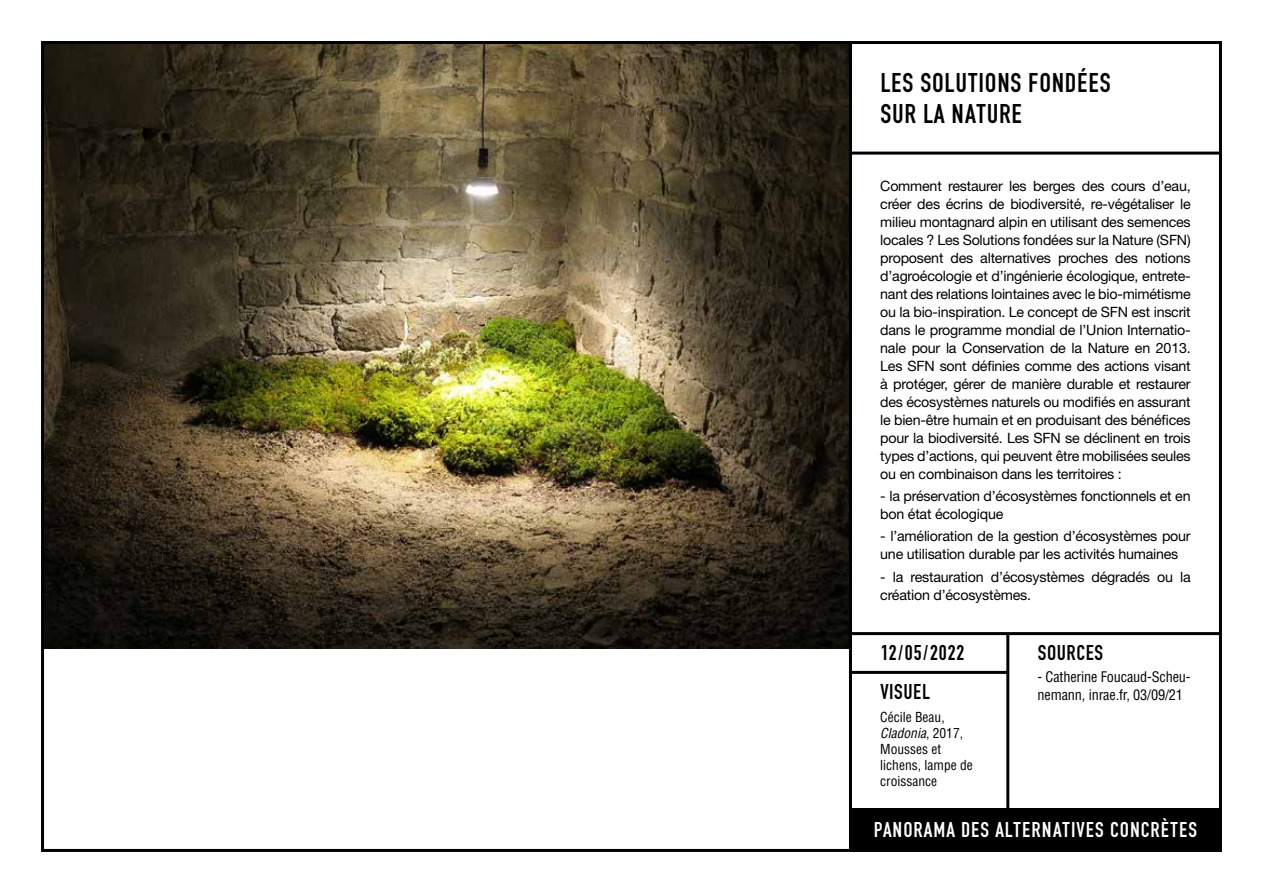
<style>
.page{position:relative;width:1263px;height:893px;background:#fff}
.page>*{position:absolute;margin:0;border:0;box-sizing:border-box;transform-origin:0 0}
.t1{font:28.5px/31.5px "Fette Engschrift DOT";letter-spacing:.025em;color:#000}
.t2{font:22.5px "Fette Engschrift DOT";color:#fff}
.t3{font:22.5px "Fette Engschrift DOT";letter-spacing:.01em;color:#000}
.t4{font:14.25px/18px "Helvetica Neue LT Std";letter-spacing:-.015em;color:#000}
.t5{font:condensed 14.25px/18px "Helvetica LT Std";letter-spacing:-.01em;color:#000}
.t6{font:condensed 13.5px/16.2px "Helvetica LT Std";color:#000}
.s1{font-style:italic}
</style>
<div class="page">
<img style="left:45px;top:45px;width:803px;height:603px">
<div style="left:850px;top:808px;width:370px;height:42px;background:#000"></div>
<hr style="left:850px;top:671px;width:158px;height:3px;background:#000">
<hr style="left:1006px;top:634px;width:3px;height:177px;background:#000">
<hr style="left:850px;top:152px;width:370px;height:3px;background:#000">
<hr style="left:850px;top:632px;width:370px;height:3px;background:#000">
<div style="left:849px;top:41px;width:373px;height:811px;border:3px solid #000"></div>
<h1 class="t1" style="left:880px;top:67px;width:232px">LES SOLUTIONS FONDÉES<br>SUR LA NATURE</h1>
<p class="t4" style="left:880px;top:177px;width:312px;text-align:justify">Comment restaurer les berges des cours d’eau, créer des écrins de biodiversité, re-végétaliser le milieu montagnard alpin en utilisant des semences locales ? Les Solutions fondées sur la Nature (SFN) proposent des alternatives proches des notions d’agroécologie et d’ingénierie écologique, entrete&shy;nant des relations lointaines avec le bio-mimétisme ou la bio-inspiration. Le concept de SFN est inscrit dans le programme mondial de l’Union Internatio&shy;nale pour la Conservation de la Nature en 2013.<br>Les SFN sont définies comme des actions visant à protéger, gérer de manière durable et restaurer des écosystèmes naturels ou modifiés en assurant le bien-être humain et en produisant des bénéfices pour la biodiversité. Les SFN se déclinent en trois types d’actions, qui peuvent être mobilisées seules ou en combinaison dans les territoires :</p>
<p class="t4" style="left:880px;top:487px;width:312px">- la préservation d’écosystèmes fonctionnels et en bon état écologique</p>
<p class="t4" style="left:880px;top:527px;width:312px">- l’amélioration de la gestion d’écosystèmes pour une utilisation durable par les activités humaines</p>
<p class="t4" style="left:880px;top:567px;width:312px">- la restauration d’écosystèmes dégradés ou la création d’écosystèmes.</p>
<h2 class="t3" style="left:880px;top:640px;width:86px">12/05/2022</h2>
<h2 class="t3" style="left:1038px;top:640px;width:20px">SOURCES</h2>
<h2 class="t3" style="left:880px;top:680px;width:10px">VISUEL</h2>
<p class="t5" style="left:1037px;top:668px;width:155px">- Catherine Foucaud-Scheu&shy;nemann, inrae.fr, 03/09/21</p>
<p class="t6" style="left:880px;top:708px;width:94px">Cécile Beau,<br><span class="s1">Cladonia</span>, 2017,<br>Mousses et lichens, lampe de croissance</p>
<h2 class="t2" style="left:874px;top:817px;width:21px">PANORAMA</h2>
<h2 class="t2" style="left:961px;top:817px;width:45px">DES ALTERNATI</h2>
<h2 class="t2" style="left:1076px;top:817px;width:45px">VES CONCR</h2>
<h2 class="t2" style="left:1161px;top:817px;width:20px">ÈTES</h2>
</div>
